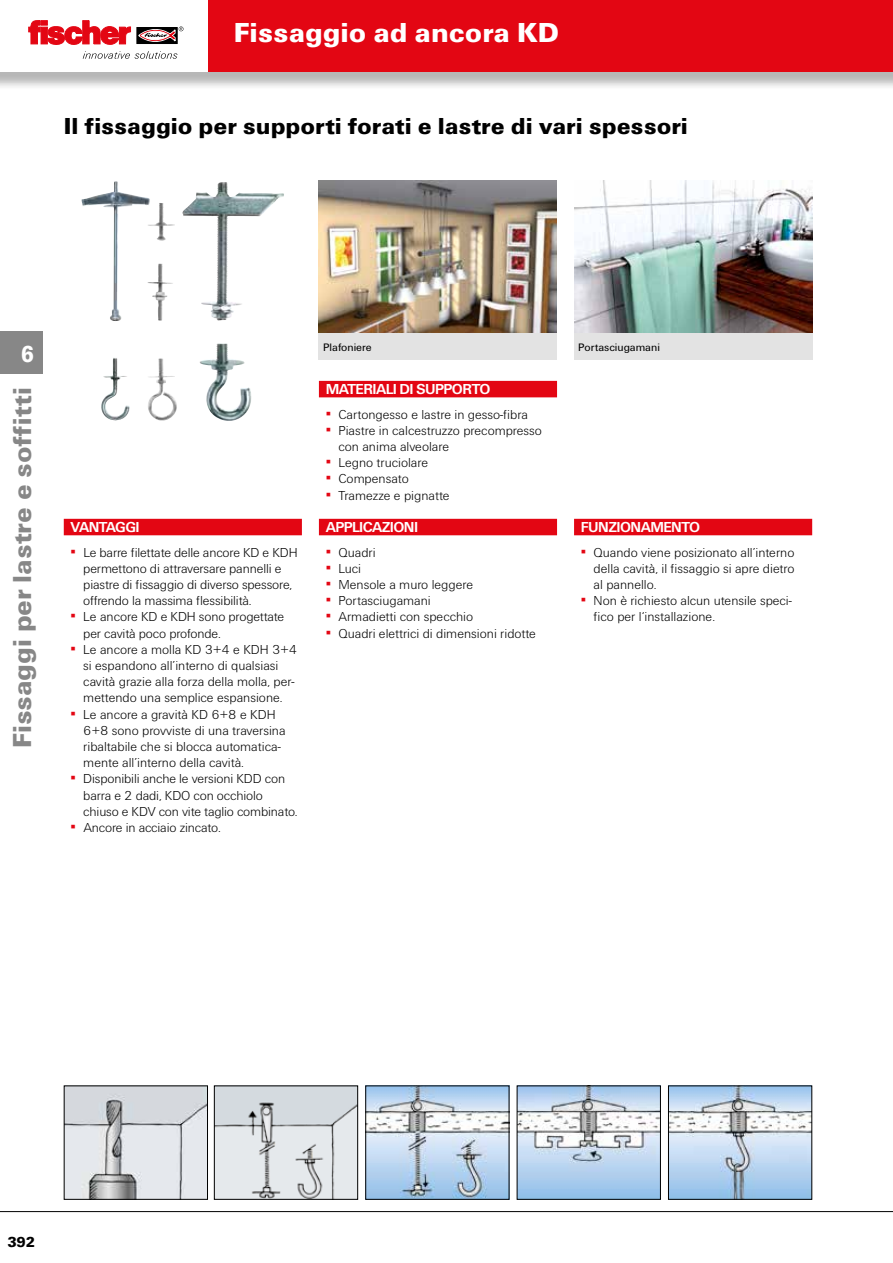
<style>
.page{position:relative;width:893px;height:1263px;background:#fff}
.page>*{position:absolute;margin:0;border:0;box-sizing:border-box;transform-origin:0 0}
.t1{font:900 28.5px "Fi We";color:#fff}
.t2{font:900 27px "Fi We";color:#878787}
.t3{font:900 24px "Fi We";color:#000}
.t4{font:900 24px "Fi We";color:#fff;scale:.88 1}
.t5{font:700 15px "Fi We";letter-spacing:-.04em;color:#fff}
.t6{font:900 15px "Fi We";color:#000}
.t7{font:300 13.5px/16.2px "Fi We";color:#000}
.t8{font:11.25px "Fi We";color:#000}
.s1{font-weight:400;color:#e30613}
</style>
<div class="page">
<hr style="left:0;top:1211px;width:893px;height:1px;background:#000">
<div style="left:0;top:332px;width:43px;height:42px;background:#878787"></div>
<div style="left:0;top:0;width:893px;height:91px;background:#000;opacity:.29"></div>
<div style="left:0;top:0;width:893px;height:72px;background:#e30613"></div>
<div style="left:0;top:0;width:208px;height:72px;background:#fff"></div>
<svg style="left:137px;top:27px;width:41px;height:17px"></svg>
<svg style="left:29px;top:21px;width:102px;height:24px"></svg>
<svg style="left:139px;top:26px;width:44px;height:15px"></svg>
<svg style="left:83px;top:51px;width:94px;height:8px"></svg>
<img style="left:319px;top:180px;width:238px;height:153px">
<img style="left:574px;top:180px;width:238px;height:153px">
<img style="left:81px;top:181px;width:137px;height:140px">
<div style="left:319px;top:333px;width:238px;height:27px;background:#e3e3e3"></div>
<div style="left:574px;top:333px;width:238px;height:27px;background:#e3e3e3"></div>
<div style="left:64px;top:519px;width:238px;height:16px;background:#e30613"></div>
<div style="left:319px;top:519px;width:238px;height:16px;background:#e30613"></div>
<div style="left:574px;top:519px;width:238px;height:16px;background:#e30613"></div>
<div style="left:319px;top:381px;width:238px;height:16px;background:#e30613"></div>
<img style="left:216px;top:1087px;width:140px;height:111px">
<div style="left:214px;top:1085px;width:144px;height:115px;border:1px solid #000"></div>
<img style="left:367px;top:1087px;width:140px;height:111px">
<div style="left:365px;top:1085px;width:144px;height:115px;border:1px solid #000"></div>
<img style="left:519px;top:1087px;width:140px;height:111px">
<div style="left:517px;top:1085px;width:144px;height:115px;border:1px solid #000"></div>
<img style="left:670px;top:1087px;width:140px;height:111px">
<div style="left:668px;top:1085px;width:144px;height:115px;border:1px solid #000"></div>
<img style="left:66px;top:1087px;width:140px;height:111px">
<div style="left:64px;top:1085px;width:144px;height:115px;border:1px solid #000"></div>
<h1 class="t1" style="left:234px;top:16px;width:327px">Fissaggio ad ancora KD</h1>
<h3 class="t3" style="left:64px;top:113px;width:626px">Il fissaggio per supporti forati e lastre di vari spessori</h3>
<h3 class="t4" style="left:21px;top:340px;width:16px">6</h3>
<h2 class="t2" style="left:7px;top:748px;width:362px;rotate:-90deg">Fissaggi per lastre e soffitti</h2>
<p class="t5" style="left:71px;top:518px;width:71px">VANTAGGI</p>
<p class="t7" style="left:83px;top:544px;width:216px;text-indent:-13px"><span class="s1">▪</span> Le barre filettate delle ancore KD e KDH permettono di attraversare pannelli e piastre di fissaggio di diverso spessore, offrendo la massima flessibilità.</p>
<p class="t7" style="left:83px;top:609px;width:203px;text-indent:-13px"><span class="s1">▪</span> Le ancore KD e KDH sono progettate per cavità poco profonde.</p>
<p class="t7" style="left:83px;top:641px;width:216px;text-indent:-13px"><span class="s1">▪</span> Le ancore a molla KD 3+4 e KDH 3+4 si espandono all’interno di qualsiasi cavità grazie alla forza della molla, per&shy;mettendo una semplice espansione.</p>
<p class="t7" style="left:83px;top:706px;width:204px;text-indent:-13px"><span class="s1">▪</span> Le ancore a gravità KD 6+8 e KDH 6+8 sono provviste di una traversina ribaltabile che si blocca automatica&shy;mente all’interno della cavità.</p>
<p class="t7" style="left:83px;top:771px;width:216px;text-indent:-13px"><span class="s1">▪</span> Disponibili anche le versioni KDD con barra e 2 dadi, KDO con occhiolo chiuso e KDV con vite taglio combinato.</p>
<p class="t7" style="left:71px;top:820px;width:152px"><span class="s1">▪</span> Ancore in acciaio zincato.</p>
<p class="t8" style="left:323px;top:341px;width:50px">Plafoniere</p>
<p class="t8" style="left:578px;top:341px;width:83px">Portasciugamani</p>
<p class="t5" style="left:326px;top:381px;width:166px">MATERIALI DI SUPPORTO</p>
<p class="t7" style="left:326px;top:406px;width:204px"><span class="s1">▪</span> Cartongesso e lastre in gesso-fibra</p>
<p class="t7" style="left:338px;top:422px;width:205px;text-indent:-13px"><span class="s1">▪</span> Piastre in calcestruzzo precompresso con anima alveolare</p>
<p class="t7" style="left:326px;top:455px;width:104px"><span class="s1">▪</span> Legno truciolare</p>
<p class="t7" style="left:326px;top:471px;width:85px"><span class="s1">▪</span> Compensato</p>
<p class="t7" style="left:326px;top:487px;width:125px"><span class="s1">▪</span> Tramezze e pignatte</p>
<p class="t5" style="left:326px;top:518px;width:94px">APPLICAZIONI</p>
<p class="t7" style="left:326px;top:544px;width:51px"><span class="s1">▪</span> Quadri</p>
<p class="t7" style="left:326px;top:560px;width:37px"><span class="s1">▪</span> Luci</p>
<p class="t7" style="left:326px;top:577px;width:149px"><span class="s1">▪</span> Mensole a muro leggere</p>
<p class="t7" style="left:326px;top:593px;width:107px"><span class="s1">▪</span> Portasciugamani</p>
<p class="t7" style="left:326px;top:609px;width:149px"><span class="s1">▪</span> Armadietti con specchio</p>
<p class="t7" style="left:326px;top:625px;width:212px"><span class="s1">▪</span> Quadri elettrici di dimensioni ridotte</p>
<p class="t5" style="left:581px;top:518px;width:121px">FUNZIONAMENTO</p>
<p class="t7" style="left:594px;top:544px;width:202px;text-align:justify;text-indent:-13px"><span class="s1">▪</span> Quando viene posizionato all’interno della cavità, il fissaggio si apre dietro al pannello.</p>
<p class="t7" style="left:594px;top:593px;width:200px;text-indent:-13px"><span class="s1">▪</span> Non è richiesto alcun utensile speci&shy;fico per l‘installazione.</p>
<p class="t6" style="left:7px;top:1234px;width:29px">392</p>
</div>
